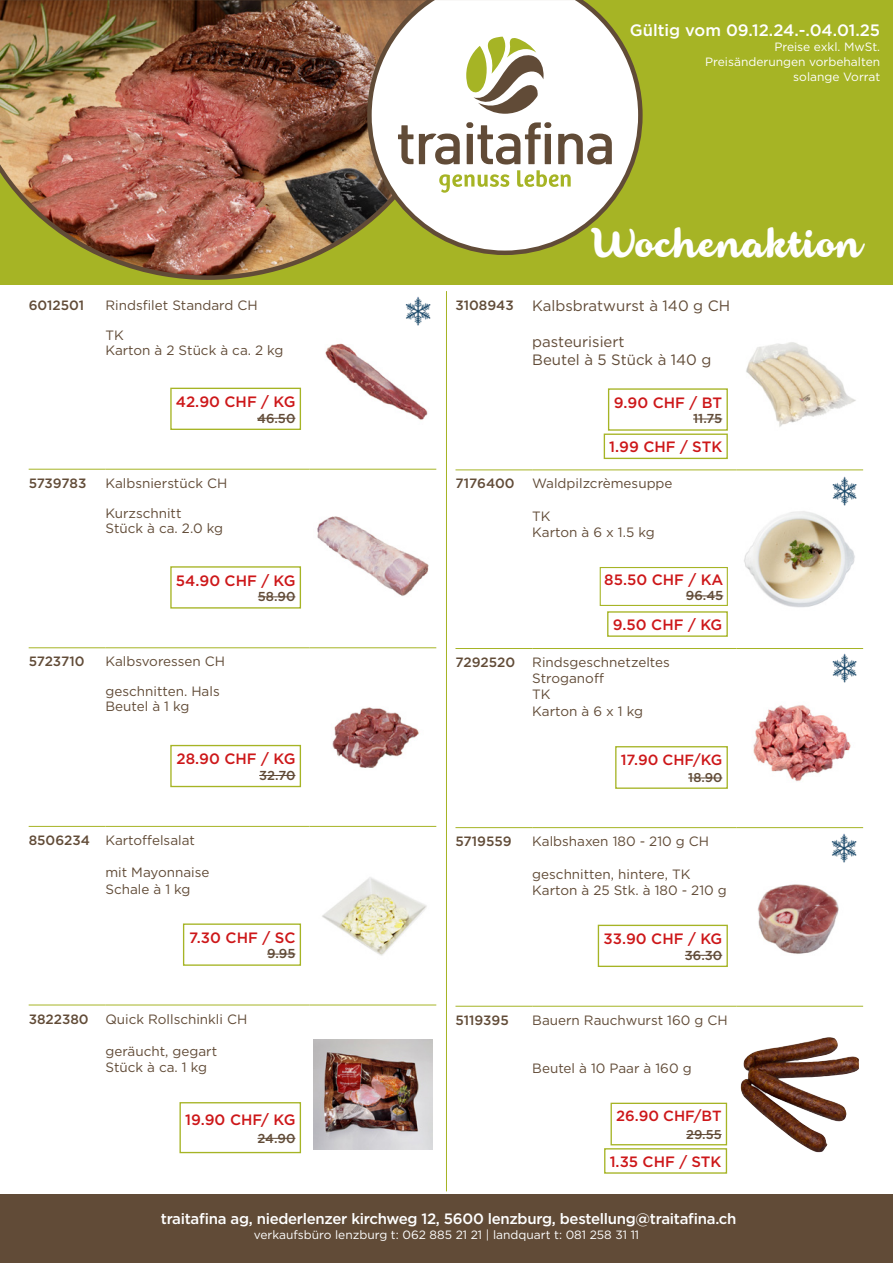
<style>
.page{position:relative;width:893px;height:1263px;background:#fff}
.page>*{position:absolute;margin:0;border:0;box-sizing:border-box;transform-origin:0 0}
.t1{font:36px "Armonioso";color:#fff}
.t2{font:500 16.5px "Gotham";color:#fff}
.t3{font:500 15px "Gotham";color:#cd1719}
.t4{font:500 15px "Gotham";letter-spacing:-.02em;color:#fff}
.t5{font:15px/18px "Gotham";color:#614b37}
.t6{font:500 14.7px "Gotham";color:#cd1719}
.t7{font:13.5px/16.2px "Gotham";color:#614b37}
.t8{font:500 13.5px "Gotham";color:#614b37}
.t9{font:500 12.9px "Gotham";color:#614b37}
.t10{font:500 12.75px "Gotham";color:#614b37}
.t11{font:12px/15px "Gotham";color:#fff;text-align:right}
.s1{font-weight:500}
.s2{font-weight:500;font-size:13.5px}
</style>
<div class="page">
<div style="left:0;top:0;width:893px;height:284px;background:#a6b425"></div>
<img style="left:0;top:0;width:365px;height:280px">
<svg style="left:365px;top:0;width:278px;height:255px"></svg>
<div style="left:0;top:1194px;width:893px;height:69px;background:#614b37"></div>
<hr style="left:29px;top:826px;width:76px;height:1px;background:#a6b425">
<hr style="left:310px;top:826px;width:126px;height:1px;background:#a6b425">
<hr style="left:29px;top:1004px;width:76px;height:1px;background:#a6b425">
<hr style="left:310px;top:1004px;width:126px;height:1px;background:#a6b425">
<hr style="left:29px;top:647px;width:76px;height:1px;background:#a6b425">
<hr style="left:105px;top:647px;width:205px;height:1px;background:#a6b425">
<hr style="left:310px;top:647px;width:126px;height:1px;background:#a6b425">
<hr style="left:105px;top:826px;width:205px;height:1px;background:#a6b425">
<hr style="left:105px;top:1004px;width:205px;height:1px;background:#a6b425">
<hr style="left:29px;top:469px;width:76px;height:1px;background:#a6b425">
<hr style="left:310px;top:469px;width:126px;height:1px;background:#a6b425">
<hr style="left:105px;top:469px;width:205px;height:1px;background:#a6b425">
<img style="left:325px;top:325px;width:103px;height:95px">
<hr style="left:257px;top:418px;width:38px;height:1px;background:#614b37">
<div style="left:170px;top:388px;width:131px;height:42px;border:1px solid #a6b425"></div>
<img style="left:317px;top:516px;width:112px;height:80px">
<hr style="left:258px;top:596px;width:37px;height:1px;background:#614b37">
<div style="left:170px;top:566px;width:131px;height:43px;border:1px solid #a6b425"></div>
<img style="left:332px;top:707px;width:87px;height:61px">
<hr style="left:259px;top:775px;width:36px;height:1px;background:#614b37">
<div style="left:170px;top:745px;width:131px;height:42px;border:1px solid #a6b425"></div>
<img style="left:322px;top:877px;width:105px;height:79px">
<svg style="left:267px;top:954px;width:28px;height:1px"></svg>
<div style="left:183px;top:923px;width:118px;height:43px;border:1px solid #a6b425"></div>
<img style="left:314px;top:1039px;width:118px;height:110px">
<hr style="left:258px;top:1138px;width:37px;height:1px;background:#614b37">
<div style="left:179px;top:1102px;width:122px;height:51px;border:1px solid #a6b425"></div>
<hr style="left:455px;top:648px;width:77px;height:1px;background:#a6b425">
<hr style="left:736px;top:648px;width:127px;height:1px;background:#a6b425">
<hr style="left:455px;top:827px;width:77px;height:1px;background:#a6b425">
<hr style="left:736px;top:827px;width:127px;height:1px;background:#a6b425">
<hr style="left:532px;top:469px;width:204px;height:1px;background:#a6b425">
<hr style="left:532px;top:648px;width:204px;height:1px;background:#a6b425">
<hr style="left:532px;top:827px;width:204px;height:1px;background:#a6b425">
<hr style="left:455px;top:469px;width:77px;height:1px;background:#a6b425">
<hr style="left:736px;top:469px;width:127px;height:1px;background:#a6b425">
<hr style="left:455px;top:1006px;width:77px;height:1px;background:#a6b425">
<hr style="left:532px;top:1006px;width:204px;height:1px;background:#a6b425">
<hr style="left:736px;top:1006px;width:127px;height:1px;background:#a6b425">
<img style="left:746px;top:342px;width:110px;height:85px">
<svg style="left:693px;top:419px;width:29px;height:1px"></svg>
<div style="left:608px;top:388px;width:120px;height:43px;border:1px solid #a6b425"></div>
<img style="left:744px;top:511px;width:111px;height:97px">
<hr style="left:686px;top:596px;width:37px;height:1px;background:#614b37">
<div style="left:600px;top:567px;width:128px;height:39px;border:1px solid #a6b425"></div>
<hr style="left:688px;top:778px;width:34px;height:1px;background:#614b37">
<div style="left:615px;top:746px;width:113px;height:43px;border:1px solid #a6b425"></div>
<img style="left:757px;top:862px;width:88px;height:92px">
<hr style="left:685px;top:955px;width:37px;height:1px;background:#614b37">
<div style="left:598px;top:925px;width:130px;height:42px;border:1px solid #a6b425"></div>
<img style="left:740px;top:1037px;width:119px;height:115px">
<hr style="left:446px;top:291px;width:1px;height:900px;background:#a6b425">
<hr style="left:686px;top:1134px;width:36px;height:1px;background:#614b37">
<div style="left:611px;top:1103px;width:116px;height:42px;border:1px solid #a6b425"></div>
<div style="left:604px;top:433px;width:124px;height:26px;border:1px solid #a6b425"></div>
<div style="left:604px;top:1148px;width:123px;height:26px;border:1px solid #a6b425"></div>
<div style="left:607px;top:611px;width:121px;height:26px;border:1px solid #a6b425"></div>
<img style="left:753px;top:682px;width:98px;height:99px">
<img style="left:405px;top:297px;width:26px;height:28px">
<img style="left:832px;top:654px;width:25px;height:28px">
<img style="left:832px;top:476px;width:25px;height:29px">
<img style="left:831px;top:833px;width:26px;height:29px">
<p class="t2" style="left:630px;top:19px;width:252px">Gültig vom 09.12.24.-.04.01.25</p>
<p class="t11" style="left:705px;top:39px;width:176px">Preise exkl. MwSt.<br>Preisänderungen vorbehalten solange Vorrat</p>
<p class="t8" style="left:29px;top:296px;width:57px">6012501</p>
<p class="t7" style="left:105px;top:297px;width:154px">Rindsfilet Standard CH</p>
<p class="t7" style="left:105px;top:327px;width:180px;line-height:15px">TK<br>Karton à 2 Stück à ca. 2 kg</p>
<p class="t3" style="left:176px;top:392px;width:121px">42.90 CHF / KG</p>
<p class="t9" style="left:257px;top:410px;width:40px">46.50</p>
<p class="t8" style="left:29px;top:474px;width:59px">5739783</p>
<p class="t7" style="left:105px;top:475px;width:124px">Kalbsnierstück CH</p>
<p class="t7" style="left:105px;top:505px;width:119px;line-height:15px">Kurzschnitt<br>Stück à ca. 2.0 kg</p>
<p class="t3" style="left:176px;top:570px;width:121px">54.90 CHF / KG</p>
<p class="t9" style="left:258px;top:588px;width:39px">58.90</p>
<p class="t8" style="left:29px;top:653px;width:57px">5723710</p>
<p class="t7" style="left:105px;top:653px;width:121px">Kalbsvoressen CH</p>
<p class="t7" style="left:105px;top:684px;width:116px;line-height:15px">geschnitten. Hals<br>Beutel à 1 kg</p>
<p class="t3" style="left:177px;top:749px;width:120px">28.90 CHF / KG</p>
<p class="t9" style="left:259px;top:767px;width:38px">32.70</p>
<p class="t7" style="left:29px;top:832px;width:168px"><span class="s1">8506234</span> Kartoffelsalat</p>
<p class="t7" style="left:105px;top:864px;width:106px">mit Mayonnaise<br>Schale à 1 kg</p>
<p class="t3" style="left:189px;top:928px;width:108px">7.30 CHF / SC</p>
<p class="t9" style="left:267px;top:945px;width:30px">9.95</p>
<p class="t7" style="left:29px;top:1010px;width:220px"><span class="s1">3822380</span> Quick Rollschinkli CH</p>
<p class="t7" style="left:105px;top:1043px;width:113px">geräucht, gegart<br>Stück à ca. 1 kg</p>
<p class="t3" style="left:185px;top:1109px;width:112px">19.90 CHF/ KG</p>
<p class="t9" style="left:258px;top:1130px;width:39px">24.90</p>
<h1 class="t1" style="left:595px;top:218px;width:270px">Wochenaktion</h1>
<p class="t5" style="left:455px;top:296px;width:276px"><span class="s2">3108943</span> Kalbsbratwurst à 140 g CH</p>
<p class="t5" style="left:532px;top:332px;width:181px">pasteurisiert<br>Beutel à 5 Stück à 140 g</p>
<p class="t3" style="left:614px;top:393px;width:110px">9.90 CHF / BT</p>
<p class="t9" style="left:693px;top:410px;width:31px">11.75</p>
<p class="t3" style="left:609px;top:437px;width:114px">1.99 CHF / STK</p>
<p class="t8" style="left:455px;top:475px;width:61px">7176400</p>
<p class="t7" style="left:532px;top:475px;width:142px">Waldpilzcrèmesuppe</p>
<p class="t7" style="left:532px;top:508px;width:124px">TK<br>Karton à 6 x 1.5 kg</p>
<p class="t3" style="left:604px;top:570px;width:121px">85.50 CHF / KA</p>
<p class="t9" style="left:686px;top:587px;width:39px">96.45</p>
<p class="t3" style="left:613px;top:615px;width:111px">9.50 CHF / KG</p>
<p class="t8" style="left:455px;top:653px;width:61px">7292520</p>
<p class="t7" style="left:532px;top:654px;width:139px">Rindsgeschnetzeltes<br>Stroganoff<br>TK<br>Karton à 6 x 1 kg</p>
<p class="t6" style="left:621px;top:750px;width:103px">17.90 CHF/KG</p>
<p class="t10" style="left:688px;top:769px;width:36px">18.90</p>
<p class="t8" style="left:455px;top:832px;width:58px">5719559</p>
<p class="t7" style="left:532px;top:833px;width:178px">Kalbshaxen 180 - 210 g CH</p>
<p class="t7" style="left:532px;top:865px;width:196px">geschnitten, hintere, TK<br>Karton à 25 Stk. à 180 - 210 g</p>
<p class="t3" style="left:603px;top:929px;width:120px">33.90 CHF / KG</p>
<p class="t9" style="left:685px;top:947px;width:39px">36.30</p>
<p class="t8" style="left:455px;top:1011px;width:55px">5119395</p>
<p class="t7" style="left:532px;top:1012px;width:197px">Bauern Rauchwurst 160 g CH</p>
<p class="t7" style="left:532px;top:1060px;width:161px">Beutel à 10 Paar à 160 g</p>
<p class="t6" style="left:616px;top:1106px;width:107px">26.90 CHF/BT</p>
<p class="t10" style="left:686px;top:1126px;width:37px">29.55</p>
<p class="t3" style="left:610px;top:1152px;width:113px">1.35 CHF / STK</p>
<p class="t4" style="left:161px;top:1209px;width:577px">traitafina ag, niederlenzer kirchweg 12, 5600 lenzburg, bestellung@traitafina.ch</p>
<p class="t11" style="left:254px;top:1227px;width:387px">verkaufsbüro lenzburg t: 062 885 21 21 | landquart t: 081 258 31 11</p>
</div>
